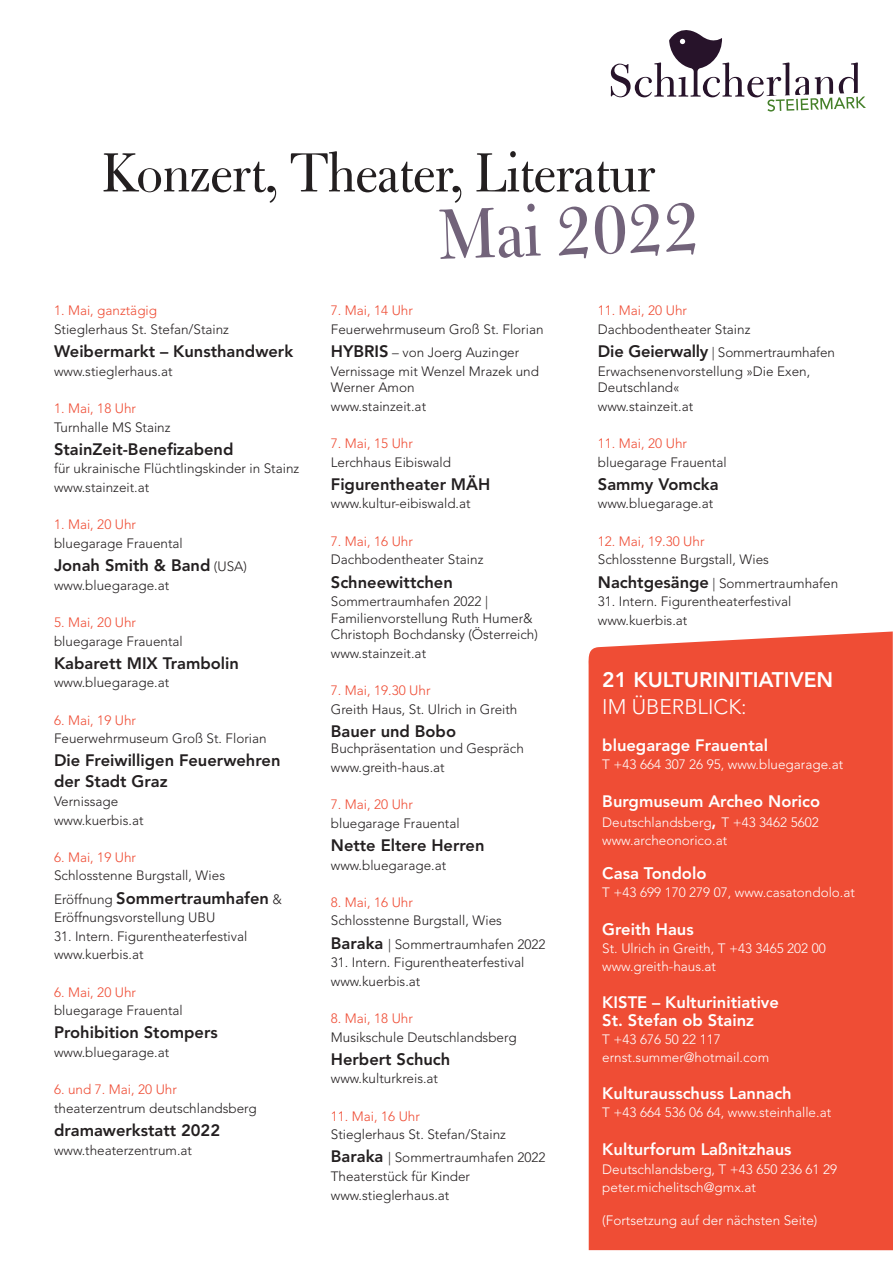
<style>
.page{position:relative;width:893px;height:1263px;background:#fff}
.page>*{position:absolute;margin:0;border:0;box-sizing:border-box;transform-origin:0 0}
.t1{font:79.05px "Bulmer MT Regular Display";color:#72637a}
.t2{font:61.2px "Bulmer MT Regular Display";color:#231f20}
.t3{font:800 21px "Avenir LT Std";color:#fff}
.t4{font:300 21px "Avenir LT Std";color:#fff}
.t5{font:800 16.65px "Avenir LT Std";color:#fff}
.t6{font:800 16.5px/21px "Avenir LT Std";color:#231f20}
.t7{font:800 16.5px/18px "Avenir LT Std";color:#fff}
.t8{font:300 13.5px/18.6px "Avenir LT Std";color:#231f20}
.t9{font:300 13.5px/18px "Avenir LT Std";color:#fff}
.t10{font:300 13.5px "Avenir LT Std";color:#ef4d35}
.s1{font-weight:300;font-size:13.5px}
.s2{font-weight:800;font-size:16.5px}
.s3{font-weight:800;font-size:16.65px}
</style>
<div class="page">
<div style="left:588px;top:631px;width:305px;height:619px;background:#ef4d35"></div>
<svg style="left:611px;top:30px;width:255px;height:82px"></svg>
<h2 class="t2" style="left:102px;top:135px;width:555px">Konzert, Theater, Literatur</h2>
<h1 class="t1" style="left:437px;top:187px;width:263px;rotate:-2deg">Mai 2022</h1>
<p class="t10" style="left:54px;top:303px;width:105px">1. Mai, ganztägig</p>
<p class="t8" style="left:54px;top:320px;width:177px">Stieglerhaus St. Stefan/Stainz</p>
<p class="t6" style="left:54px;top:341px;width:241px">Weibermarkt – Kunsthandwerk</p>
<p class="t8" style="left:54px;top:362px;width:120px">www.stieglerhaus.at</p>
<p class="t10" style="left:54px;top:400px;width:84px">1. Mai, 18 Uhr</p>
<p class="t8" style="left:54px;top:418px;width:118px">Turnhalle MS Stainz</p>
<p class="t6" style="left:54px;top:438px;width:181px">StainZeit-Benefizabend</p>
<p class="t8" style="left:54px;top:459px;width:247px">für ukrainische Flüchtlingskinder in Stainz www.stainzeit.at</p>
<p class="t10" style="left:54px;top:517px;width:84px">1. Mai, 20 Uhr</p>
<p class="t8" style="left:54px;top:534px;width:130px">bluegarage Frauental</p>
<p class="t6" style="left:54px;top:555px;width:194px">Jonah Smith &amp; Band <span class="s1">(USA)</span></p>
<p class="t8" style="left:54px;top:576px;width:117px">www.bluegarage.at</p>
<p class="t10" style="left:54px;top:614px;width:84px">5. Mai, 20 Uhr</p>
<p class="t8" style="left:54px;top:632px;width:130px">bluegarage Frauental</p>
<p class="t6" style="left:54px;top:652px;width:186px">Kabarett MIX Trambolin</p>
<p class="t8" style="left:54px;top:673px;width:117px">www.bluegarage.at</p>
<p class="t10" style="left:54px;top:712px;width:84px">6. Mai, 19 Uhr</p>
<p class="t8" style="left:54px;top:729px;width:214px">Feuerwehrmuseum Groß St. Florian</p>
<p class="t6" style="left:54px;top:750px;width:228px">Die Freiwilligen Feuerwehren der Stadt Graz</p>
<p class="t8" style="left:54px;top:792px;width:91px">Vernissage www.kuerbis.at</p>
<p class="t10" style="left:54px;top:849px;width:84px">6. Mai, 19 Uhr</p>
<p class="t8" style="left:54px;top:866px;width:173px">Schlosstenne Burgstall, Wies</p>
<p class="t6" style="left:54px;top:887px;width:230px"><span class="s1">Eröffnung</span> Sommertraumhafen <span class="s1">&amp;</span></p>
<p class="t8" style="left:54px;top:908px;width:163px">Eröffnungsvorstellung UBU</p>
<p class="t8" style="left:54px;top:927px;width:195px">31. Intern. Figurentheaterfestival www.kuerbis.at</p>
<p class="t10" style="left:54px;top:984px;width:84px">6. Mai, 20 Uhr</p>
<p class="t8" style="left:54px;top:1001px;width:130px">bluegarage Frauental</p>
<p class="t6" style="left:54px;top:1022px;width:165px">Prohibition Stompers</p>
<p class="t8" style="left:54px;top:1043px;width:117px">www.bluegarage.at</p>
<p class="t10" style="left:54px;top:1082px;width:124px">6. und 7. Mai, 20 Uhr</p>
<p class="t8" style="left:54px;top:1099px;width:204px">theaterzentrum deutschlandsberg</p>
<p class="t6" style="left:54px;top:1120px;width:168px">dramawerkstatt 2022</p>
<p class="t8" style="left:54px;top:1141px;width:140px">www.theaterzentrum.at</p>
<p class="t10" style="left:331px;top:303px;width:84px">7. Mai, 14 Uhr</p>
<p class="t8" style="left:331px;top:318px;width:214px;line-height:23.1px">Feuerwehrmuseum Groß St. Florian<br><span class="s2">HYBRIS</span> – von Joerg Auzinger</p>
<p class="t8" style="left:331px;top:363px;width:210px;line-height:16.5px">Vernissage mit Wenzel Mrazek und<br>Werner Amon</p>
<p class="t8" style="left:331px;top:397px;width:97px">www.stainzeit.at</p>
<p class="t10" style="left:331px;top:435px;width:84px">7. Mai, 15 Uhr</p>
<p class="t8" style="left:331px;top:453px;width:122px">Lerchhaus Eibiswald</p>
<p class="t6" style="left:331px;top:474px;width:161px">Figurentheater MÄH</p>
<p class="t8" style="left:331px;top:495px;width:141px">www.kultur-eibiswald.at</p>
<p class="t10" style="left:331px;top:533px;width:84px">7. Mai, 16 Uhr</p>
<p class="t8" style="left:331px;top:550px;width:154px">Dachbodentheater Stainz</p>
<p class="t6" style="left:331px;top:571px;width:123px">Schneewittchen</p>
<p class="t8" style="left:331px;top:593px;width:209px;line-height:16.5px">Sommertraumhafen 2022 |<br>Familienvorstellung Ruth Humer&amp;<br>Christoph Bochdansky (Österreich)</p>
<p class="t8" style="left:331px;top:644px;width:97px">www.stainzeit.at</p>
<p class="t10" style="left:331px;top:682px;width:101px">7. Mai, 19.30 Uhr</p>
<p class="t8" style="left:331px;top:700px;width:188px">Greith Haus, St. Ulrich in Greith</p>
<p class="t6" style="left:331px;top:721px;width:127px">Bauer und Bobo</p>
<p class="t8" style="left:331px;top:739px;width:195px">Buchpräsentation und Gespräch www.greith-haus.at</p>
<p class="t10" style="left:331px;top:796px;width:84px">7. Mai, 20 Uhr</p>
<p class="t8" style="left:331px;top:814px;width:130px">bluegarage Frauental</p>
<p class="t6" style="left:331px;top:835px;width:155px">Nette Eltere Herren</p>
<p class="t8" style="left:331px;top:856px;width:117px">www.bluegarage.at</p>
<p class="t10" style="left:331px;top:894px;width:84px">8. Mai, 16 Uhr</p>
<p class="t8" style="left:331px;top:909px;width:216px;line-height:23.1px">Schlosstenne Burgstall, Wies<br><span class="s2">Baraka</span> | Sommertraumhafen 2022</p>
<p class="t8" style="left:331px;top:953px;width:195px">31. Intern. Figurentheaterfestival www.kuerbis.at</p>
<p class="t10" style="left:331px;top:1010px;width:84px">8. Mai, 18 Uhr</p>
<p class="t8" style="left:331px;top:1028px;width:187px">Musikschule Deutschlandsberg</p>
<p class="t6" style="left:331px;top:1049px;width:121px">Herbert Schuch</p>
<p class="t8" style="left:331px;top:1069px;width:109px">www.kulturkreis.at</p>
<p class="t10" style="left:331px;top:1108px;width:91px">11. Mai, 16 Uhr</p>
<p class="t8" style="left:331px;top:1123px;width:216px;line-height:23.1px">Stieglerhaus St. Stefan/Stainz<br><span class="s2">Baraka</span> | Sommertraumhafen 2022</p>
<p class="t8" style="left:331px;top:1167px;width:141px">Theaterstück für Kinder www.stieglerhaus.at</p>
<p class="t10" style="left:598px;top:303px;width:91px">11. Mai, 20 Uhr</p>
<p class="t8" style="left:598px;top:318px;width:239px;line-height:23.1px">Dachbodentheater Stainz<br><span class="s2">Die Geierwally</span> | Sommertraumhafen</p>
<p class="t8" style="left:598px;top:363px;width:214px;line-height:16.5px">Erwachsenenvorstellung »Die Exen,<br>Deutschland«</p>
<p class="t8" style="left:598px;top:397px;width:97px">www.stainzeit.at</p>
<p class="t10" style="left:598px;top:435px;width:91px">11. Mai, 20 Uhr</p>
<p class="t8" style="left:598px;top:453px;width:130px">bluegarage Frauental</p>
<p class="t6" style="left:598px;top:474px;width:122px">Sammy Vomcka</p>
<p class="t8" style="left:598px;top:495px;width:117px">www.bluegarage.at</p>
<p class="t10" style="left:598px;top:533px;width:108px">12. Mai, 19.30 Uhr</p>
<p class="t8" style="left:598px;top:548px;width:242px;line-height:23.1px">Schlosstenne Burgstall, Wies<br><span class="s2">Nachtgesänge</span> | Sommertraumhafen</p>
<p class="t8" style="left:598px;top:592px;width:195px">31. Intern. Figurentheaterfestival www.kuerbis.at</p>
<h3 class="t3" style="left:602px;top:667px;width:232px">21 KULTURINITIATIVEN</h3>
<h3 class="t4" style="left:602px;top:694px;width:146px">IM ÜBERBLICK:</h3>
<p class="t7" style="left:602px;top:737px;width:167px">bluegarage Frauental</p>
<p class="t9" style="left:602px;top:756px;width:242px">T +43 664 307 26 95, www.bluegarage.at</p>
<p class="t7" style="left:602px;top:792px;width:219px">Burgmuseum Archeo Norico</p>
<p class="t9" style="left:602px;top:813px;width:218px">Deutschlandsberg<span class="s3">,</span> T +43 3462 5602 www.archeonorico.at</p>
<p class="t5" style="left:602px;top:863px;width:106px">Casa Tondolo</p>
<p class="t9" style="left:602px;top:883px;width:254px">T +43 699 170 279 07, www.casatondolo.at</p>
<p class="t7" style="left:602px;top:920px;width:93px">Greith Haus</p>
<p class="t9" style="left:602px;top:939px;width:225px">St. Ulrich in Greith, T +43 3465 202 00 www.greith-haus.at</p>
<p class="t7" style="left:602px;top:993px;width:178px">KISTE – Kulturinitiative<br>St. Stefan ob Stainz</p>
<p class="t9" style="left:602px;top:1030px;width:168px">T +43 676 50 22 117 ernst.summer@hotmail.com</p>
<p class="t7" style="left:602px;top:1084px;width:191px">Kulturausschuss Lannach</p>
<p class="t9" style="left:602px;top:1104px;width:230px">T +43 664 536 06 64, www.steinhalle.at</p>
<p class="t7" style="left:602px;top:1140px;width:191px">Kulturforum Laßnitzhaus</p>
<p class="t9" style="left:602px;top:1160px;width:236px">Deutschlandsberg, T +43 650 236 61 29 peter.michelitsch@gmx.at</p>
<p class="t9" style="left:602px;top:1211px;width:217px">(Fortsetzung auf der nächsten Seite)</p>
</div>
